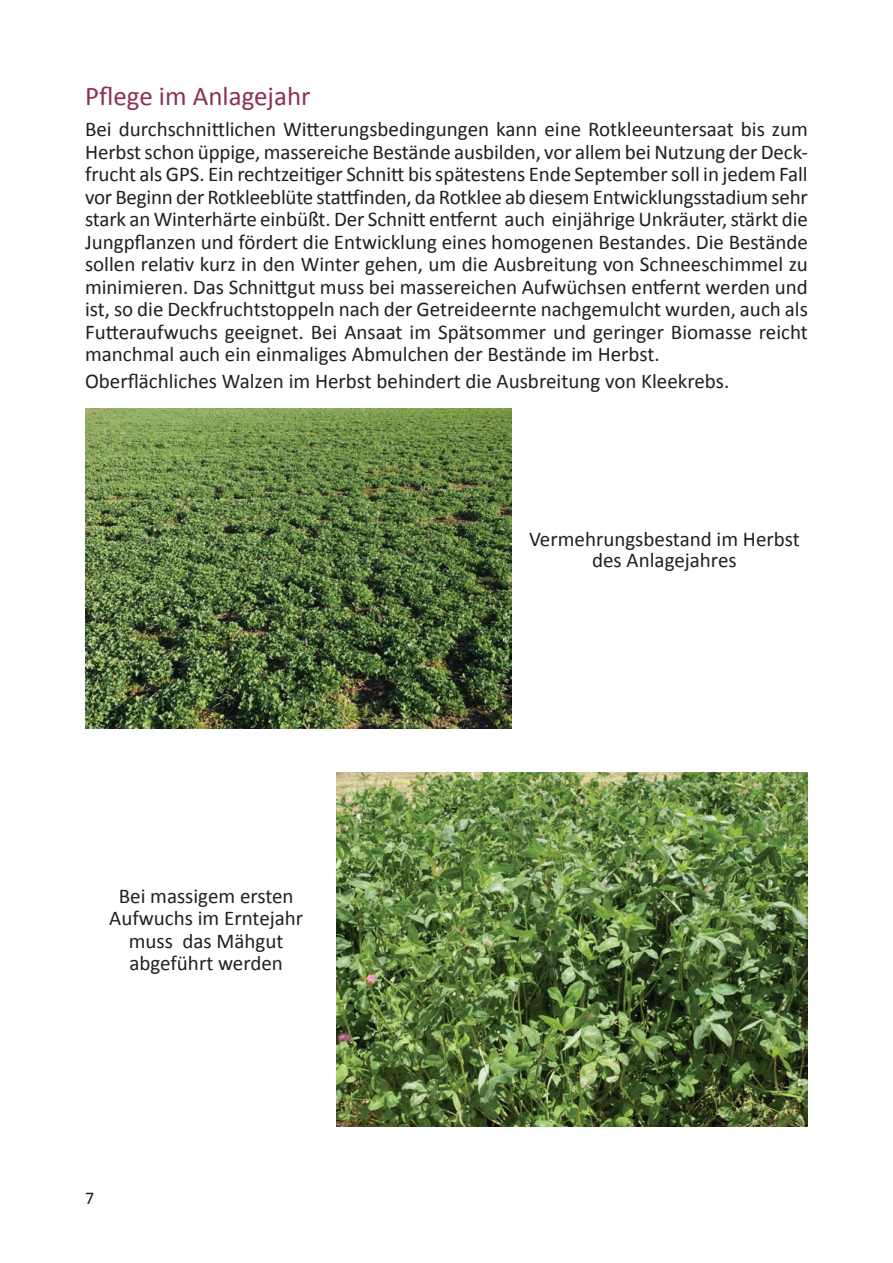
<style>
.page{position:relative;width:893px;height:1263px;background:#fff}
.page>*{position:absolute;margin:0;border:0;box-sizing:border-box;transform-origin:0 0}
.t1{font:27px "Calibri";color:#8d314c}
.t2{font:21px/22.5px "Calibri";color:#231f20;text-align:center}
.t3{font:18px "Calibri";color:#231f20}
</style>
<div class="page">
<img style="left:85px;top:408px;width:427px;height:320px">
<img style="left:336px;top:773px;width:472px;height:353px">
<p class="t1" style="left:85px;top:79px;width:227px">Pflege im Anlagejahr</p>
<p class="t2" style="left:85px;top:118px;width:724px;text-align:justify">Bei durchschnittlichen Witterungsbedingungen kann eine Rotkleeuntersaat bis zum Herbst schon üppige, massereiche Bestände ausbilden, vor allem bei Nutzung der Deck&shy;frucht als GPS. Ein rechtzeitiger Schnitt bis spätestens Ende September soll in jedem Fall vor Beginn der Rotkleeblüte stattfinden, da Rotklee ab diesem Entwicklungsstadium sehr stark an Winterhärte einbüßt. Der Schnitt entfernt auch einjährige Unkräuter, stärkt die Jungpflanzen und fördert die Entwicklung eines homogenen Bestandes. Die Bestände sollen relativ kurz in den Winter gehen, um die Ausbreitung von Schneeschimmel zu minimieren. Das Schnittgut muss bei massereichen Aufwüchsen entfernt werden und ist, so die Deckfruchtstoppeln nach der Getreideernte nachgemulcht wurden, auch als Futteraufwuchs geeignet. Bei Ansaat im Spätsommer und geringer Biomasse reicht manchmal auch ein einmaliges Abmulchen der Bestände im Herbst.</p>
<p class="t2" style="left:85px;top:370px;width:646px">Oberflächliches Walzen im Herbst behindert die Ausbreitung von Kleekrebs.</p>
<p class="t2" style="left:109px;top:884px;width:196px">Bei massigem ersten<br>Aufwuchs im Erntejahr muss das Mähgut abgeführt werden</p>
<p class="t3" style="left:85px;top:1187px;width:11px">7</p>
<p class="t2" style="left:529px;top:529px;width:272px;line-height:21px">Vermehrungsbestand im Herbst des Anlagejahres</p>
</div>
